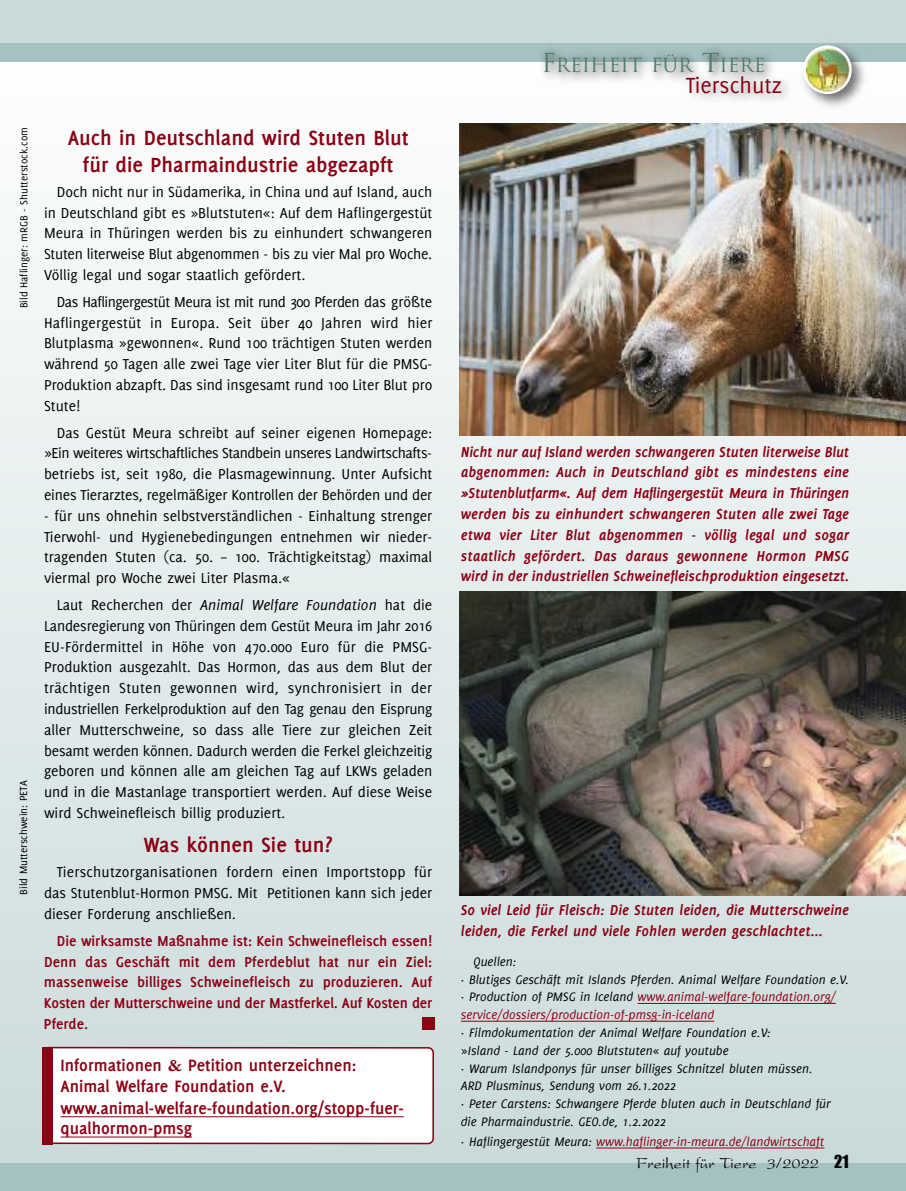
<style>
.page{position:relative;width:906px;height:1191px;background:#fff}
.page>*{position:absolute;margin:0;border:0;box-sizing:border-box;transform-origin:0 0}
.t1{font:24px "Delicious";color:#8c0013}
.t2{font:700 22.5px/27px "Delicious";color:#8c0013;text-align:center}
.t3{font:19.2px "Trajan";color:#4e7c6f}
.t4{font:700 18px/21.3px "Delicious";color:#8c0013}
.t5{font:16.5px "President";color:#000}
.t6{font:15.75px/20.9px "Delicious";color:#000;text-align:justify}
.t7{font:italic 700 15.75px/20.9px "Delicious";color:#8c0013}
.t8{font:700 15.75px/20.9px "Delicious";letter-spacing:-.005em;color:#8c0013;text-align:justify}
.t9{font:italic 13.5px/17.9px "Delicious";color:#000}
.t10{font:italic 13.5px "Delicious";color:#8c0013}
.t11{font:11.25px "Delicious";color:#000}
.s1{font-style:italic}
.s2{font-family:"Garamond"}
.s3{font-size:25.5px}
.s4{color:#8c0013}
.s5{color:#000}
.s6{font-family:"Impact"}
</style>
<div class="page">
<div style="left:0;top:33px;width:906px;height:1143px;background:linear-gradient(to bottom,#fefefe,#c9d9da)"></div>
<img style="left:459px;top:591px;width:447px;height:304px">
<svg style="left:43px;top:1046px;width:391px;height:98px"></svg>
<div style="left:43px;top:1047px;width:10px;height:97px;background:#8c0013"></div>
<div style="left:0;top:1163px;width:906px;height:28px;background:#a6c1c2"></div>
<div style="left:0;top:0;width:906px;height:44px;background:#c9dada"></div>
<div style="left:0;top:43px;width:906px;height:18px;background:#a6c1c2"></div>
<img style="left:806px;top:52px;width:65px;height:62px">
<img style="left:820px;top:45px;width:31px;height:49px">
<img style="left:543px;top:46px;width:277px;height:61px">
<img style="left:220px;top:61px;width:586px;height:66px">
<img style="left:459px;top:123px;width:447px;height:312px">
<hr style="left:637px;top:1003px;width:199px;height:1px;background:#8c0013">
<hr style="left:461px;top:1021px;width:253px;height:1px;background:#8c0013">
<hr style="left:596px;top:1147px;width:228px;height:1px;background:#8c0013">
<hr style="left:61px;top:1116px;width:343px;height:1px;background:#8c0013">
<hr style="left:61px;top:1136px;width:131px;height:1px;background:#8c0013">
<div style="left:422px;top:1017px;width:12px;height:13px;background:#8c0013"></div>
<p class="t11" style="left:20px;top:308px;width:183px;rotate:-90deg">Bild Haflinger: mRGB - Shutterstock.com</p>
<p class="t11" style="left:19px;top:894px;width:115px;rotate:-90deg">Bild Mutterschwein: PETA</p>
<h2 class="t2" style="left:68px;top:125px;width:342px">Auch in Deutschland wird Stuten Blut für die Pharmaindustrie abgezapft</h2>
<p class="t6" style="left:44px;top:182px;width:390px;text-indent:13px">Doch nicht nur in Südamerika, in China und auf Island, auch in Deutschland gibt es »Blutstuten«: Auf dem Haflingergestüt Meura in Thüringen werden bis zu einhundert schwangeren Stuten literweise Blut abgenommen - bis zu vier Mal pro Woche.<br>Völlig legal und sogar staatlich gefördert.</p>
<p class="t6" style="left:44px;top:292px;width:390px;text-indent:13px">Das Haflingergestüt Meura ist mit rund 300 Pferden das größte Haflingergestüt in Europa. Seit über 40 Jahren wird hier Blutplasma »gewonnen«. Rund 100 trächtigen Stuten werden während 50 Tagen alle zwei Tage vier Liter Blut für die PMSG-Produktion abzapft. Das sind insgesamt rund 100 Liter Blut pro Stute!</p>
<p class="t6" style="left:44px;top:423px;width:390px;text-indent:13px">Das Gestüt Meura schreibt auf seiner eigenen Homepage: »Ein weiteres wirtschaftliches Standbein unseres Landwirtschafts&shy;betriebs ist, seit 1980, die Plasmagewinnung. Unter Aufsicht eines Tierarztes, regelmäßiger Kontrollen der Behörden und der</p>
<p class="t6" style="left:44px;top:506px;width:390px">- für uns ohnehin selbstverständlichen - Einhaltung strenger Tierwohl- und Hygienebedingungen entnehmen wir nieder&shy;tragenden Stuten (ca. 50. – 100. Trächtigkeitstag) maximal viermal pro Woche zwei Liter Plasma.«</p>
<p class="t6" style="left:44px;top:595px;width:390px;text-indent:13px">Laut Recherchen der <span class="s1">Animal Welfare Foundation</span> hat die Landesregierung von Thüringen dem Gestüt Meura im Jahr 2016<br>EU-Fördermittel in Höhe von 470.000 Euro für die PMSG-Produktion ausgezahlt. Das Hormon, das aus dem Blut der trächtigen Stuten gewonnen wird, synchronisiert in der industriellen Ferkelproduktion auf den Tag genau den Eisprung aller Mutterschweine, so dass alle Tiere zur gleichen Zeit besamt werden können. Dadurch werden die Ferkel gleichzeitig geboren und können alle am gleichen Tag auf LKWs geladen und in die Mastanlage transportiert werden. Auf diese Weise wird Schweinefleisch billig produziert.</p>
<h2 class="t2" style="left:144px;top:833px;width:190px">Was können Sie tun?</h2>
<p class="t6" style="left:44px;top:863px;width:390px;text-indent:13px">Tierschutzorganisationen fordern einen Importstopp für das Stutenblut-Hormon PMSG. Mit Petitionen kann sich jeder dieser Forderung anschließen.</p>
<p class="t8" style="left:44px;top:931px;width:390px;text-indent:13px">Die wirksamste Maßnahme ist: Kein Schweinefleisch essen!<br>Denn das Geschäft mit dem Pferdeblut hat nur ein Ziel: massenweise billiges Schweinefleisch zu produzieren. Auf Kosten der Mutterschweine und der Mastferkel. Auf Kosten der Pferde.</p>
<p class="t4" style="left:61px;top:1055px;width:345px">Informationen <span class="s2">&amp;</span> Petition unterzeichnen:<br>Animal Welfare Foundation e.V. www.animal-welfare-foundation.org/stopp-fuer&shy;qualhormon-pmsg</p>
<p class="t3" style="left:541px;top:54px;width:226px"><span class="s3">F</span>REIHEIT FÜR <span class="s3">T</span>IERE</p>
<h1 class="t1" style="left:686px;top:76px;width:98px">Tierschutz</h1>
<p class="t7" style="left:461px;top:442px;width:390px;text-align:justify">Nicht nur auf Island werden schwangeren Stuten literweise Blut abgenommen: Auch in Deutschland gibt es mindestens eine »Stutenblutfarm«. Auf dem Haflingergestüt Meura in Thüringen werden bis zu einhundert schwangeren Stuten alle zwei Tage etwa vier Liter Blut abgenommen - völlig legal und sogar staatlich gefördert. Das daraus gewonnene Hormon PMSG wird in der industriellen Schweinefleischproduktion eingesetzt.</p>
<p class="t7" style="left:461px;top:900px;width:390px">So viel Leid für Fleisch: Die Stuten leiden, die Mutterschweine leiden, die Ferkel und viele Fohlen werden geschlachtet...</p>
<p class="t9" style="left:461px;top:952px;width:389px;text-indent:13px">Quellen:<br>· Blutiges Geschäft mit Islands Pferden. Animal Welfare Foundation e.V. · Production of PMSG in Iceland <span class="s4">www.animal-welfare-foundation.org/ service/dossiers/production-of-pmsg-in-iceland</span></p>
<p class="t9" style="left:461px;top:1023px;width:371px">· Filmdokumentation der Animal Welfare Foundation e.V:<br>»Island - Land der 5.000 Blutstuten« auf youtube<br>· Warum Islandponys für unser billiges Schnitzel bluten müssen.<br>ARD Plusminus, Sendung vom 26.1.2022<br>· Peter Carstens: Schwangere Pferde bluten auch in Deutschland für die Pharmaindustrie. GEO.de, 1.2.2022</p>
<p class="t10" style="left:461px;top:1133px;width:365px"><span class="s5">· Haflingergestüt Meura:</span> www.haflinger-in-meura.de/landwirtschaft</p>
<p class="t5" style="left:636px;top:1158px;width:214px">Freiheit für Tiere 3/2022 <span class="s6">21</span></p>
</div>
